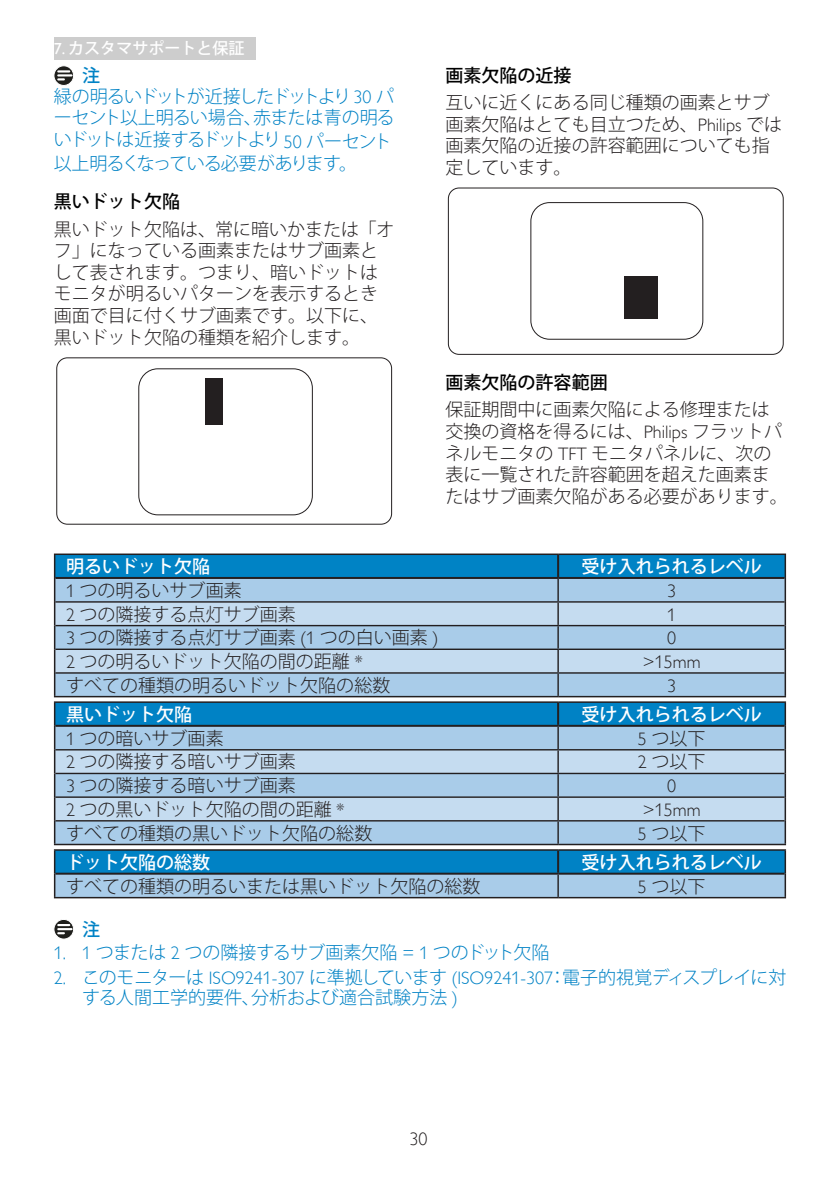
<style>
.page{position:relative;width:840px;height:1191px;background:#fff}
.page>*{position:absolute;margin:0;border:0;box-sizing:border-box;transform-origin:0 0}
.chapter-paragraph{font:300 18px/21.6px "Koz Go Pr 6 N";color:#231f20}
.Note_body{font:300 18px/21.6px "Koz Go Pr 6 N";letter-spacing:-.04em;color:#0082c5;text-align:justify}
.Note_body-2{font:300 18px/20px "Koz Go Pr 6 N";letter-spacing:-.01em;color:#0082c5}
.t1{font:500 18px "Koz Go Pr 6 N";color:#fff}
.Note_body-3{font:300 18px "Koz Go Pr 6 N";color:#0082c5}
.Heading_3{font:500 18px "Koz Go Pr 6 N";color:#000}
.t2{font:18px "Gill Sans Alt One WGL Light";color:#231f20}
.Heading_4_Blue{font:500 18px "Koz Go Pr 6 N";color:#0082c5}
.t3{font:500 16px "Koz Go Pr 6 N";color:#fff}
.s1{font-family:"Gill Sans Alt One WGL";font-weight:400}
.s2{font-family:"Gill Sans Alt One WGL Light";font-weight:400}
</style>
<div class="page">
<div style="left:54px;top:37px;width:201px;height:23px;background:#cdcdcd"></div>
<svg style="left:54px;top:66px;width:20px;height:19px"></svg>
<div style="left:54px;top:66px;width:20px;height:19px;border:1px solid #fff;border-radius:50%"></div>
<svg style="left:58px;top:70px;width:13px;height:10px"></svg>
<div style="left:56px;top:357px;width:335px;height:167px;border:1px solid #231f20;border-radius:11px"></div>
<div style="left:138px;top:368px;width:174px;height:147px;border:1px solid #231f20;border-radius:19px"></div>
<div style="left:205px;top:378px;width:18px;height:46px;background:#231f20"></div>
<div style="left:448px;top:188px;width:335px;height:166px;border:1px solid #231f20;border-radius:11px"></div>
<div style="left:530px;top:202px;width:172px;height:137px;border:1px solid #231f20;border-radius:19px"></div>
<div style="left:624px;top:276px;width:33px;height:43px;background:#231f20"></div>
<hr style="left:54px;top:696px;width:504px;height:1px;background:#231f20">
<hr style="left:558px;top:696px;width:227px;height:1px;background:#231f20">
<hr style="left:54px;top:553px;width:504px;height:2px;background:#231f20">
<hr style="left:558px;top:553px;width:227px;height:2px;background:#231f20">
<svg style="left:54px;top:554px;width:731px;height:142px;background:#90bcda"></svg>
<hr style="left:55px;top:577px;width:503px;height:2px;background:#231f20">
<hr style="left:557px;top:555px;width:2px;height:22px;background:#231f20">
<hr style="left:558px;top:577px;width:226px;height:2px;background:#231f20">
<hr style="left:54px;top:843px;width:504px;height:2px;background:#231f20">
<hr style="left:558px;top:843px;width:227px;height:2px;background:#231f20">
<hr style="left:54px;top:701px;width:504px;height:2px;background:#231f20">
<hr style="left:558px;top:701px;width:227px;height:2px;background:#231f20">
<svg style="left:54px;top:702px;width:731px;height:141px;background:#90bcda"></svg>
<hr style="left:55px;top:725px;width:503px;height:2px;background:#231f20">
<hr style="left:557px;top:703px;width:2px;height:22px;background:#231f20">
<hr style="left:558px;top:725px;width:226px;height:2px;background:#231f20">
<hr style="left:54px;top:897px;width:504px;height:1px;background:#231f20">
<hr style="left:558px;top:897px;width:227px;height:1px;background:#231f20">
<hr style="left:54px;top:849px;width:504px;height:1px;background:#231f20">
<hr style="left:558px;top:849px;width:227px;height:1px;background:#231f20">
<svg style="left:54px;top:850px;width:731px;height:47px;background:#54a2d0"></svg>
<hr style="left:55px;top:872px;width:503px;height:2px;background:#231f20">
<hr style="left:557px;top:850px;width:2px;height:22px;background:#231f20">
<hr style="left:558px;top:872px;width:226px;height:2px;background:#231f20">
<svg style="left:54px;top:919px;width:20px;height:20px"></svg>
<div style="left:54px;top:919px;width:20px;height:20px;border:1px solid #fff;border-radius:50%"></div>
<svg style="left:58px;top:924px;width:13px;height:10px"></svg>
<p class="t3" style="left:54px;top:39px;width:192px"><span class="s1">7.</span> カスタマサポートと保証</p>
<p class="Heading_4_Blue" style="left:82px;top:66px;width:19px">注</p>
<p class="Note_body" style="left:54px;top:86px;width:342px">緑の明るいドットが近接したドットより <span class="s2">30</span> パーセント以上明るい場合、赤または青の明るいドットは近接するドットより <span class="s2">50</span> パーセント</p>
<p class="Note_body" style="left:54px;top:153px;width:305px">以上明るくなっている必要があります。</p>
<p class="Heading_3" style="left:54px;top:192px;width:127px">黒いドット欠陥</p>
<p class="chapter-paragraph" style="left:54px;top:219px;width:342px">黒いドット欠陥は、常に暗いかまたは「オフ」になっている画素またはサブ画素として表されます。つまり、暗いドットはモニタが明るいパターンを表示するとき画面で目に付くサブ画素です。以下に、黒いドット欠陥の種類を紹介します。</p>
<p class="Heading_3" style="left:445px;top:65px;width:128px">画素欠陥の近接</p>
<p class="chapter-paragraph" style="left:445px;top:92px;width:338px">互いに近くにある同じ種類の画素とサブ画素欠陥はとても目立つため、<span class="s2">Philips</span> では画素欠陥の近接の許容範囲についても指定しています。</p>
<p class="Heading_3" style="left:445px;top:372px;width:164px">画素欠陥の許容範囲</p>
<p class="chapter-paragraph" style="left:445px;top:399px;width:344px">保証期間中に画素欠陥による修理または交換の資格を得るには、<span class="s2">Philips</span> フラットパネルモニタの <span class="s2">TFT</span> モニタパネルに、次の表に一覧された許容範囲を超えた画素またはサブ画素欠陥がある必要があります。</p>
<p class="t1" style="left:66px;top:556px;width:146px">明るいドット欠陥</p>
<p class="t1" style="left:581px;top:556px;width:181px">受け入れられるレベル</p>
<p class="chapter-paragraph" style="left:66px;top:580px;width:177px"><span class="s2">1</span> つの明るいサブ画素</p>
<p class="t2" style="left:666px;top:579px;width:10px">3</p>
<p class="chapter-paragraph" style="left:66px;top:603px;width:231px"><span class="s2">2</span> つの隣接する点灯サブ画素</p>
<p class="t2" style="left:666px;top:603px;width:10px">1</p>
<p class="chapter-paragraph" style="left:66px;top:627px;width:373px"><span class="s2">3</span> つの隣接する点灯サブ画素 <span class="s2">(1</span> つの白い画素 <span class="s2">)</span></p>
<p class="t2" style="left:666px;top:626px;width:10px">0</p>
<p class="chapter-paragraph" style="left:66px;top:651px;width:298px"><span class="s2">2</span> つの明るいドット欠陥の間の距離 <span class="s2">*</span></p>
<p class="t2" style="left:642px;top:650px;width:59px">&gt;15mm</p>
<p class="chapter-paragraph" style="left:66px;top:674px;width:326px">すべての種類の明るいドット欠陥の総数</p>
<p class="t2" style="left:666px;top:674px;width:10px">3</p>
<p class="t1" style="left:66px;top:704px;width:128px">黒いドット欠陥</p>
<p class="t1" style="left:581px;top:704px;width:181px">受け入れられるレベル</p>
<p class="chapter-paragraph" style="left:66px;top:728px;width:159px"><span class="s2">1</span> つの暗いサブ画素</p>
<p class="chapter-paragraph" style="left:637px;top:728px;width:69px"><span class="s2">5</span> つ以下</p>
<p class="chapter-paragraph" style="left:66px;top:751px;width:231px"><span class="s2">2</span> つの隣接する暗いサブ画素</p>
<p class="chapter-paragraph" style="left:637px;top:751px;width:69px"><span class="s2">2</span> つ以下</p>
<p class="chapter-paragraph" style="left:66px;top:775px;width:231px"><span class="s2">3</span> つの隣接する暗いサブ画素</p>
<p class="t2" style="left:666px;top:774px;width:10px">0</p>
<p class="chapter-paragraph" style="left:66px;top:799px;width:280px"><span class="s2">2</span> つの黒いドット欠陥の間の距離 <span class="s2">*</span></p>
<p class="t2" style="left:642px;top:798px;width:59px">&gt;15mm</p>
<p class="chapter-paragraph" style="left:66px;top:822px;width:308px">すべての種類の黒いドット欠陥の総数</p>
<p class="chapter-paragraph" style="left:637px;top:822px;width:69px"><span class="s2">5</span> つ以下</p>
<p class="t1" style="left:66px;top:852px;width:146px">ドット欠陥の総数</p>
<p class="t1" style="left:581px;top:852px;width:181px">受け入れられるレベル</p>
<p class="chapter-paragraph" style="left:66px;top:875px;width:416px">すべての種類の明るいまたは黒いドット欠陥の総数</p>
<p class="chapter-paragraph" style="left:637px;top:875px;width:69px"><span class="s2">5</span> つ以下</p>
<p class="Heading_4_Blue" style="left:82px;top:919px;width:19px">注</p>
<p class="Note_body-3" style="left:54px;top:941px;width:497px"><span class="s2">1. 1</span> つまたは <span class="s2">2</span> つの隣接するサブ画素欠陥 <span class="s2">= 1</span> つのドット欠陥</p>
<p class="Note_body-2" style="left:82px;top:968px;width:705px;text-indent:-28px"><span class="s2">2.</span> このモニターは <span class="s2">ISO9241-307</span> に準拠しています <span class="s2">(ISO9241-307</span>：電子的視覚ディスプレイに対する人間工学的要件、分析および適合試験方法 <span class="s2">)</span></p>
<p class="t2" style="left:409px;top:1127px;width:19px">30</p>
</div>
